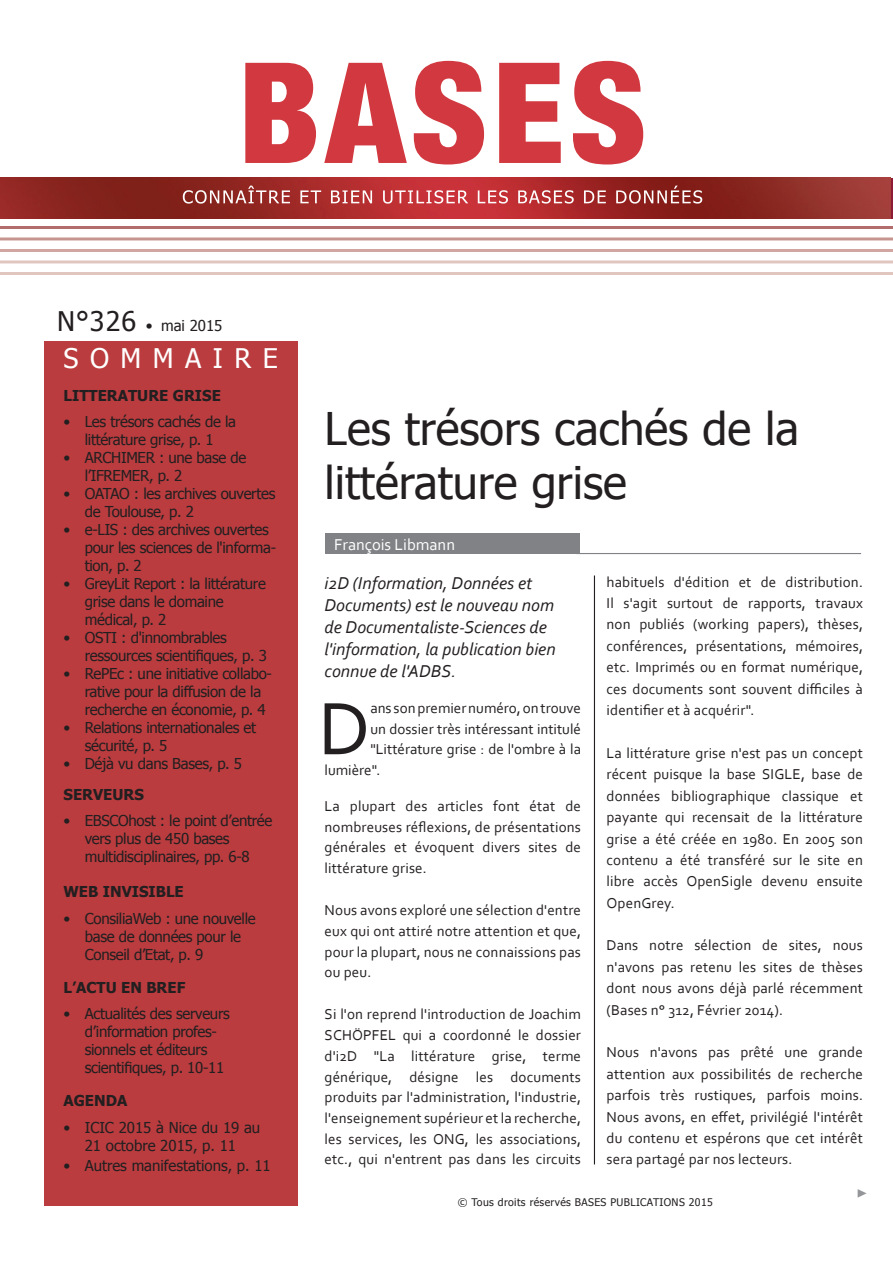
<style>
.page{position:relative;width:893px;height:1263px;background:#fff}
.page>*{position:absolute;margin:0;border:0;box-sizing:border-box;transform-origin:0 0}
.body_first{font:77.85px "Corbel";color:#231f20}
.titre_0{font:45px/54px "Tahoma";color:#231f20}
.t1{font:27px "Tahoma";letter-spacing:.425em;color:#fff}
.body_intro{font:italic 18px/22px "Corbel";color:#231f20}
.t2{font:18px "Minion Pro";color:#939598}
.auteur_p__1{font:16.5px "Corbel";color:#fff}
.body{font:15px/21.5px "Corbel";letter-spacing:.01em;color:#231f20;text-align:justify}
.t3{font:15px/18px "Tahoma";letter-spacing:-.02em;color:#231f20}
.body_first-2{font:15px "Corbel";color:#231f20}
.t4{font:15px/18px "Tahoma";color:#231f20;text-align:center}
.Sommaire_titre{font:700 15px "Tahoma";color:#231f20}
.t5{font:10.5px "Tahoma";letter-spacing:.035em;color:#231f20}
.s1{font-size:27px}
</style>
<div class="page">
<div style="left:44px;top:342px;width:254px;height:864px;background:#ba3c3f"></div>
<hr style="left:0;top:260px;width:893px;height:3px;background:#e1c5bf">
<hr style="left:0;top:272px;width:893px;height:3px;background:#e1c5bf">
<hr style="left:0;top:226px;width:893px;height:3px;background:#b26c6c">
<hr style="left:0;top:249px;width:893px;height:3px;background:#d1a6a2">
<hr style="left:0;top:237px;width:893px;height:3px;background:#c79590">
<img style="left:0;top:178px;width:890px;height:41px">
<svg style="left:183px;top:186px;width:519px;height:18px;background:#b95656"></svg>
<svg style="left:245px;top:61px;width:398px;height:103px"></svg>
<hr style="left:576px;top:553px;width:285px;height:1px;background:#808285">
<div style="left:326px;top:534px;width:254px;height:20px;background:#808285"></div>
<hr style="left:594px;top:575px;width:1px;height:589px;background:#231f20">
<p class="t3" style="left:57px;top:315px;width:167px"><span class="s1">N°326</span> • mai 2015</p>
<p class="t1" style="left:64px;top:340px;width:216px">SOMMAIRE</p>
<p class="Sommaire_titre" style="left:64px;top:385px;width:159px">LITTERATURE GRISE</p>
<p class="t3" style="left:64px;top:412px;width:174px;text-align:center">• Les trésors cachés de la littérature grise, p. 1</p>
<p class="t3" style="left:85px;top:448px;width:163px;text-indent:-21px">• ARCHIMER : une base de l’IFREMER, p. 2</p>
<p class="t3" style="left:85px;top:484px;width:192px;text-indent:-21px">• OATAO : les archives ouvertes de Toulouse, p. 2</p>
<p class="t3" style="left:85px;top:520px;width:193px;text-indent:-21px">• e-LIS : des archives ouvertes pour les sciences de l'informa&shy;tion, p. 2</p>
<p class="t3" style="left:85px;top:574px;width:183px;text-indent:-21px">• GreyLit Report : la littérature grise dans le domaine médical, p. 2</p>
<p class="t3" style="left:85px;top:628px;width:184px;text-indent:-21px">• OSTI : d'innombrables ressources scientifiques, p. 3</p>
<p class="t3" style="left:85px;top:664px;width:189px;text-indent:-21px">• RePEc : une initiative collabo&shy;rative pour la diffusion de la recherche en économie, p. 4</p>
<p class="t3" style="left:85px;top:718px;width:173px;text-indent:-21px">• Relations internationales et sécurité, p. 5</p>
<p class="t3" style="left:64px;top:754px;width:180px">• Déjà vu dans Bases, p. 5</p>
<p class="Sommaire_titre" style="left:64px;top:784px;width:82px">SERVEURS</p>
<p class="t3" style="left:85px;top:811px;width:189px;text-indent:-21px">• EBSCOhost : le point d’entrée vers plus de 450 bases multidisciplinaires, pp. 6-8</p>
<p class="Sommaire_titre" style="left:64px;top:881px;width:122px">WEB INVISIBLE</p>
<p class="t3" style="left:85px;top:909px;width:172px;text-indent:-21px">• ConsiliaWeb : une nouvelle base de données pour le<br>Conseil d’Etat, p. 9</p>
<p class="Sommaire_titre" style="left:64px;top:977px;width:123px">L’ACTU EN BREF</p>
<p class="t3" style="left:85px;top:1004px;width:147px;text-indent:-21px">• Actualités des serveurs d’information profes&shy;sionnels et éditeurs scientifiques, p. 10-11</p>
<p class="Sommaire_titre" style="left:64px;top:1090px;width:65px">AGENDA</p>
<p class="t4" style="left:64px;top:1117px;width:198px">• ICIC 2015 à Nice du 19 au<br>21 octobre 2015, p. 11</p>
<p class="t4" style="left:64px;top:1156px;width:209px">• Autres manifestations, p. 11</p>
<p class="titre_0" style="left:325px;top:399px;width:476px">Les trésors cachés de la littérature grise</p>
<p class="auteur_p__1" style="left:334px;top:534px;width:122px">François Libmann</p>
<p class="body_intro" style="left:325px;top:571px;width:233px">i2D (Information, Données et<br>Documents) est le nouveau nom de Documentaliste-Sciences de l'information, la publication bien connue de l'ADBS.</p>
<p class="body_first" style="left:318px;top:680px;width:54px">D</p>
<p class="body_first-2" style="left:370px;top:699px;width:212px">ans son premier numéro, on trouve</p>
<p class="body" style="left:606px;top:571px;width:258px">habituels d'édition et de distribution.<br>Il s'agit surtout de rapports, travaux non publiés (working papers), thèses, conférences, présentations, mémoires, etc. Imprimés ou en format numérique, ces documents sont souvent difficiles à identifier et à acquérir".</p>
<p class="body" style="left:606px;top:742px;width:258px">La littérature grise n'est pas un concept récent puisque la base SIGLE, base de données bibliographique classique et payante qui recensait de la littérature grise a été créée en 1980. En 2005 son contenu a été transféré sur le site en libre accès OpenSigle devenu ensuite OpenGrey.</p>
<p class="body" style="left:606px;top:934px;width:258px">Dans notre sélection de sites, nous n'avons pas retenu les sites de thèses dont nous avons déjà parlé récemment (Bases n° 312, Février 2014).</p>
<p class="body" style="left:606px;top:1041px;width:258px">Nous n'avons pas prêté une grande attention aux possibilités de recherche parfois très rustiques, parfois moins.<br>Nous avons, en effet, privilégié l'intérêt du contenu et espérons que cet intérêt sera partagé par nos lecteurs.</p>
<p class="body_first-2" style="left:370px;top:719px;width:212px">un dossier très intéressant intitulé</p>
<p class="body_first-2" style="left:370px;top:740px;width:212px">"Littérature grise : de l'ombre à la</p>
<p class="body_first-2" style="left:325px;top:761px;width:57px">lumière".</p>
<p class="body" style="left:325px;top:795px;width:258px;line-height:20.7px">La plupart des articles font état de nombreuses réflexions, de présentations générales et évoquent divers sites de littérature grise.</p>
<p class="body" style="left:325px;top:899px;width:258px;line-height:20.7px">Nous avons exploré une sélection d'entre eux qui ont attiré notre attention et que, pour la plupart, nous ne connaissions pas ou peu.</p>
<p class="body" style="left:325px;top:1004px;width:258px;line-height:20.7px">Si l'on reprend l'introduction de Joachim SCHÖPFEL qui a coordonné le dossier d'i2D "La littérature grise, terme générique, désigne les documents produits par l'administration, l'industrie, l'enseignement supérieur et la recherche, les services, les ONG, les associations, etc., qui n'entrent pas dans les circuits</p>
<p class="t5" style="left:458px;top:1195px;width:257px">© Tous droits réservés BASES PUBLICATIONS 2015</p>
<p class="t2" style="left:856px;top:1180px;width:12px">▶</p>
</div>
